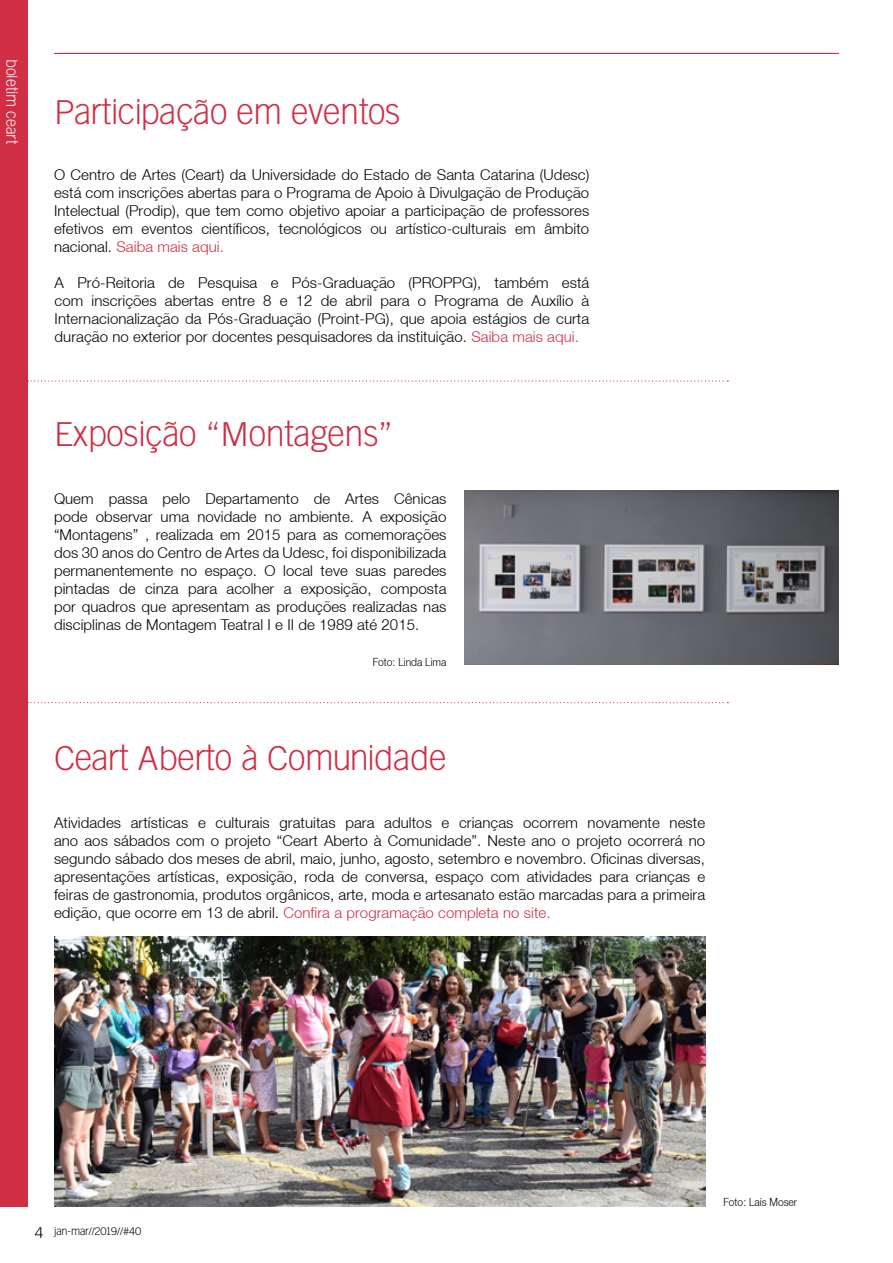
<style>
.page{position:relative;width:893px;height:1263px;background:#fff}
.page>*{position:absolute;margin:0;border:0;box-sizing:border-box;transform-origin:0 0}
.t1{font:33px "Goethe Gothic";letter-spacing:-.01em;color:#cf2e45}
.t2{font:300 15px/18px "Context Reprise Light S Si";letter-spacing:.005em;color:#000;text-align:justify}
.t3{font:15px "Goethe Gothic";color:#fff}
.t4{font:15px "Goethe Gothic";color:#000}
.t5{font:300 11.25px "Context Reprise Light S Si";color:#000;scale:.91 1}
.t6{font:10.5px "Goethe Gothic";letter-spacing:-.02em;color:#000}
.s1{color:#cf2e45}
</style>
<div class="page">
<div style="left:0;top:0;width:27px;height:1206px;background:#cf2e45"></div>
<hr style="left:54px;top:53px;width:785px;height:1px;background:#cf2e45">
<svg style="left:28px;top:380px;width:700px;height:2px"></svg>
<svg style="left:28px;top:702px;width:700px;height:1px"></svg>
<img style="left:464px;top:490px;width:375px;height:175px">
<img style="left:54px;top:936px;width:651px;height:270px">
<p class="t3" style="left:21px;top:59px;width:87px;rotate:90deg">boletim ceart</p>
<h1 class="t1" style="left:54px;top:92px;width:348px">Participação em eventos</h1>
<p class="t2" style="left:54px;top:165px;width:537px">O Centro de Artes (Ceart) da Universidade do Estado de Santa Catarina (Udesc) está com inscrições abertas para o Programa de Apoio à Divulgação de Produção Intelectual (Prodip), que tem como objetivo apoiar a participação de professores efetivos em eventos científicos, tecnológicos ou artístico-culturais em âmbito nacional. <span class="s1">Saiba mais aqui.</span></p>
<p class="t2" style="left:55px;top:273px;width:536px">A Pró-Reitoria de Pesquisa e Pós-Graduação (PROPPG), também está com inscrições abertas entre 8 e 12 de abril para o Programa de Auxílio à Internacionalização da Pós-Graduação (Proint-PG), que apoia estágios de curta duração no exterior por docentes pesquisadores da instituição. <span class="s1">Saiba mais aqui.</span></p>
<h1 class="t1" style="left:54px;top:414px;width:341px">Exposição “Montagens”</h1>
<p class="t2" style="left:54px;top:489px;width:394px">Quem passa pelo Departamento de Artes Cênicas pode observar uma novidade no ambiente. A exposição “Montagens” , realizada em 2015 para as comemorações dos 30 anos do Centro de Artes da Udesc, foi disponibilizada permanentemente no espaço. O local teve suas paredes pintadas de cinza para acolher a exposição, composta por quadros que apresentam as produções realizadas nas disciplinas de Montagem Teatral I e II de 1989 até 2015.</p>
<p class="t5" style="left:373px;top:655px;width:83px">Foto: Linda Lima</p>
<h1 class="t1" style="left:54px;top:738px;width:394px">Ceart Aberto à Comunidade</h1>
<p class="t2" style="left:54px;top:813px;width:653px">Atividades artísticas e culturais gratuitas para adultos e crianças ocorrem novamente neste ano aos sábados com o projeto “Ceart Aberto à Comunidade”. Neste ano o projeto ocorrerá no segundo sábado dos meses de abril, maio, junho, agosto, setembro e novembro. Oficinas diversas, apresentações artísticas, exposição, roda de conversa, espaço com atividades para crianças e feiras de gastronomia, produtos orgânicos, arte, moda e artesanato estão marcadas para a primeira edição, que ocorre em 13 de abril. <span class="s1">Confira a programação completa no site.</span></p>
<p class="t4" style="left:35px;top:1224px;width:10px">4</p>
<p class="t6" style="left:54px;top:1225px;width:89px">jan-mar//2019//#40</p>
<p class="t5" style="left:723px;top:1195px;width:83px">Foto: Laís Moser</p>
</div>
